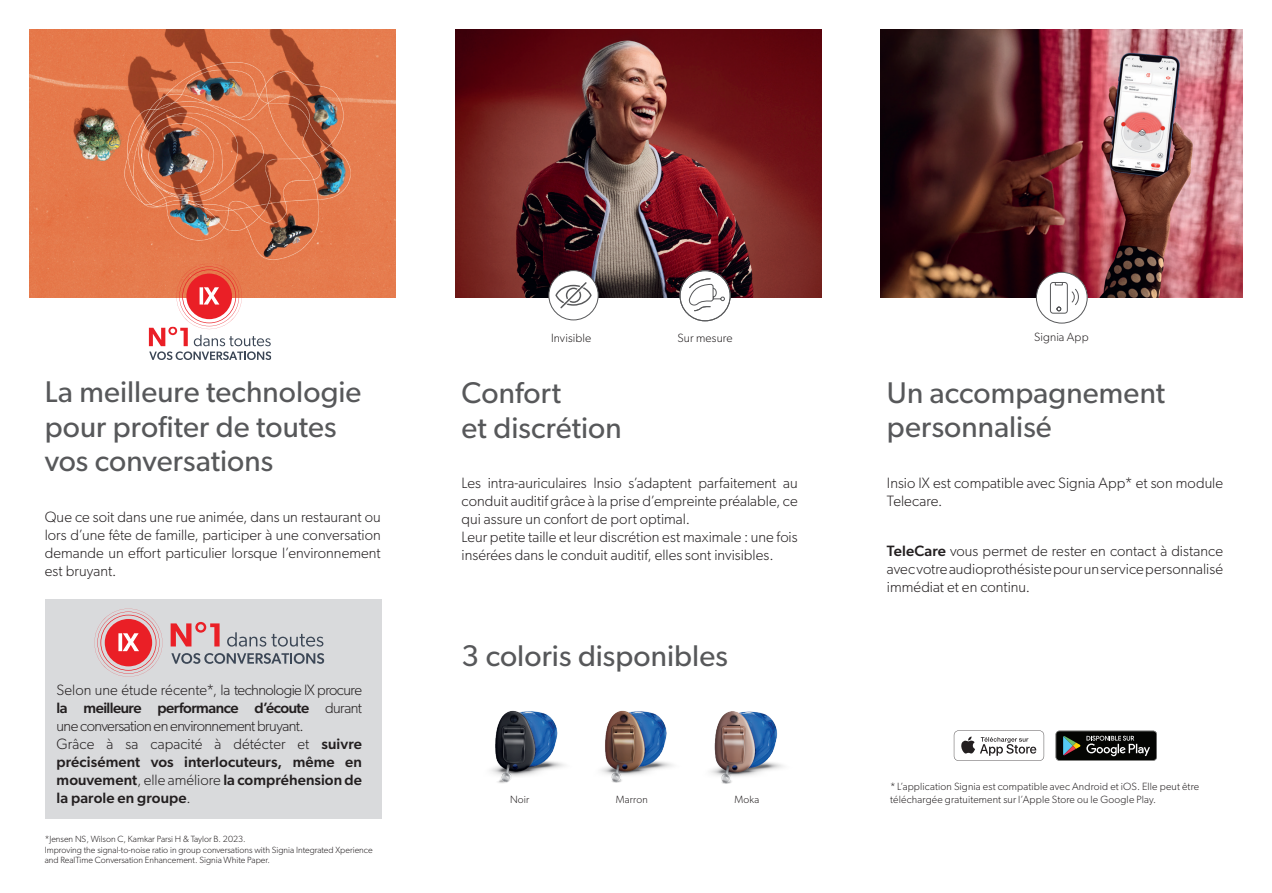
<style>
.page{position:relative;width:1272px;height:893px;background:#fff}
.page>*{position:absolute;margin:0;border:0;box-sizing:border-box;transform-origin:0 0}
.t1{font:30px/34.5px "Gibson";letter-spacing:.005em;color:#57585a}
.t2{font:300 15px/18px "Gibson";color:#231f20}
.t3{font:300 15px/18px "Gibson";letter-spacing:-.03em;color:#231f20}
.t4{font:300 12px "Gibson";letter-spacing:.01em;color:#231f20}
.t5{font:300 10.5px/12.6px "Gibson";letter-spacing:.015em;color:#231f20}
.t6{font:300 9px/10.5px "Gibson";color:#231f20}
.s1{font-weight:500}
</style>
<div class="page">
<img style="left:30px;top:30px;width:365px;height:268px">
<img style="left:455px;top:30px;width:366px;height:268px">
<img style="left:490px;top:710px;width:74px;height:73px">
<img style="left:600px;top:710px;width:73px;height:73px">
<img style="left:710px;top:711px;width:73px;height:73px">
<svg style="left:953px;top:730px;width:91px;height:31px"></svg>
<svg style="left:1058px;top:730px;width:99px;height:30px"></svg>
<svg style="left:1055px;top:731px;width:101px;height:30px;background:#2f3230"></svg>
<img style="left:880px;top:30px;width:362px;height:268px">
<svg style="left:1035px;top:272px;width:52px;height:52px"></svg>
<div style="left:549px;top:271px;width:49px;height:49px;background:#fff;border-radius:50%"></div>
<div style="left:548px;top:270px;width:50px;height:50px;border:1px solid #57585a;border-radius:50%"></div>
<svg style="left:555px;top:282px;width:36px;height:26px"></svg>
<svg style="left:679px;top:270px;width:51px;height:51px"></svg>
<div style="left:679px;top:270px;width:51px;height:51px;border:1px solid #57585a;border-radius:50%"></div>
<svg style="left:688px;top:278px;width:37px;height:33px"></svg>
<svg style="left:149px;top:264px;width:122px;height:96px"></svg>
<div style="left:45px;top:599px;width:336px;height:220px;background:#d9dadc"></div>
<svg style="left:227px;top:632px;width:96px;height:15px"></svg>
<svg style="left:171px;top:653px;width:153px;height:11px"></svg>
<svg style="left:171px;top:622px;width:48px;height:24px"></svg>
<svg style="left:94px;top:609px;width:68px;height:68px"></svg>
<h1 class="t1" style="left:45px;top:374px;width:318px">La meilleure technologie pour profiter de toutes vos conversations</h1>
<p class="t2" style="left:45px;top:508px;width:337px;text-align:justify">Que ce soit dans une rue animée, dans un restaurant ou lors d’une fête de famille, participer à une conversation demande un effort particulier lorsque l’environnement est bruyant.</p>
<p class="t3" style="left:57px;top:681px;width:307px">Selon une étude récente*, la technologie IX procure <span class="s1">la meilleure performance d’écoute</span> durant une conversation en environnement bruyant.<br>Grâce à sa capacité à détécter et <span class="s1">suivre précisément vos interlocuteurs, même en mouvement</span>, elle améliore <span class="s1">la compréhension de la parole en groupe</span>.</p>
<p class="t6" style="left:45px;top:834px;width:329px">*Jensen NS, Wilson C, Kamkar Parsi H &amp; Taylor B. 2023.<br>Improving the signal-to-noise ratio in group conversations with Signia Integrated Xperience and RealTime Conversation Enhancement. Signia White Paper.</p>
<p class="t4" style="left:551px;top:331px;width:42px">Invisible</p>
<p class="t4" style="left:677px;top:331px;width:57px">Sur mesure</p>
<p class="t4" style="left:1034px;top:330px;width:56px">Signia App</p>
<h1 class="t1" style="left:461px;top:375px;width:162px">Confort<br>et discrétion</h1>
<h1 class="t1" style="left:887px;top:375px;width:280px">Un accompagnement personnalisé</h1>
<p class="t2" style="left:461px;top:474px;width:337px">Les intra-auriculaires Insio s’adaptent parfaitement au conduit auditif grâce à la prise d’empreinte préalable, ce qui assure un confort de port optimal.<br>Leur petite taille et leur discrétion est maximale : une fois insérées dans le conduit auditif, elles sont invisibles.</p>
<p class="t2" style="left:887px;top:474px;width:337px">Insio IX est compatible avec Signia App* et son module<br>Telecare.</p>
<p class="t2" style="left:887px;top:542px;width:337px;text-align:justify"><span class="s1">TeleCare</span> vous permet de rester en contact à distance avec votre audioprothésiste pour un service personnalisé immédiat et en continu.</p>
<h1 class="t1" style="left:461px;top:637px;width:268px">3 coloris disponibles</h1>
<p class="t5" style="left:510px;top:792px;width:21px">Noir</p>
<p class="t5" style="left:615px;top:792px;width:34px">Marron</p>
<p class="t5" style="left:734px;top:792px;width:26px">Moka</p>
<p class="t5" style="left:890px;top:780px;width:310px">*L’application Signia est compatible avec Android et iOS. Elle peut être téléchargée gratuitement sur l’Apple Store ou le Google Play.</p>
</div>
